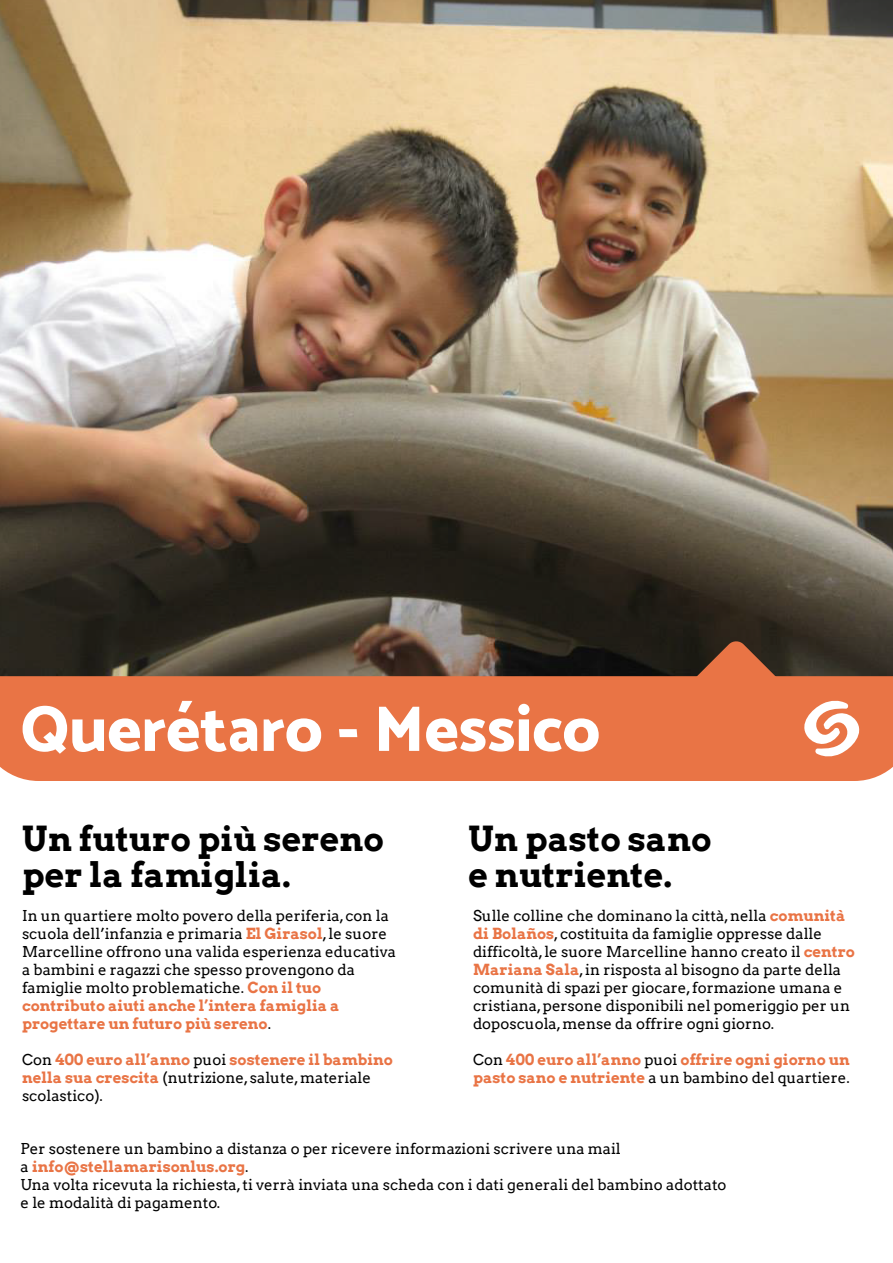
<style>
.page{position:relative;width:893px;height:1263px;background:#fff}
.page>*{position:absolute;margin:0;border:0;box-sizing:border-box;transform-origin:0 0}
.t1{font:64.95px "Mosk Extra Bold 800";color:#fff}
.t2{font:700 33.9px/35.8px "Arvo";color:#000}
.t3{font:15px/18px "Arvo";color:#000}
.t4{font:700 15px/18px "Arvo";color:#e97445}
.s1{font-weight:700;color:#e97445}
.s2{font-weight:400;color:#000}
</style>
<div class="page">
<img style="left:0;top:0;width:893px;height:676px">
<svg style="left:691px;top:640px;width:89px;height:36px"></svg>
<div style="left:0;top:676px;width:893px;height:105px;background:#e97445"></div>
<svg style="left:798px;top:700px;width:68px;height:57px"></svg>
<h1 class="t1" style="left:21px;top:688px;width:581px">Querétaro - Messico</h1>
<h2 class="t2" style="left:22px;top:820px;width:363px">Un futuro più sereno per la famiglia.</h2>
<h2 class="t2" style="left:468px;top:820px;width:245px">Un pasto sano e nutriente.</h2>
<p class="t3" style="left:22px;top:906px;width:375px">In un quartiere molto povero della periferia, con la scuola dell’infanzia e primaria <span class="s1">El Girasol</span>, le suore Marcelline offrono una valida esperienza educativa a bambini e ragazzi che spesso provengono da famiglie molto problematiche. <span class="s1">Con il tuo contributo aiuti anche l’intera famiglia a progettare un futuro più sereno</span>.</p>
<p class="t4" style="left:22px;top:1050px;width:372px"><span class="s2">Con</span> 400 euro all’anno <span class="s2">puoi</span> sostenere il bambino nella sua crescita <span class="s2">(nutrizione, salute, materiale scolastico).</span></p>
<p class="t3" style="left:473px;top:906px;width:384px">Sulle colline che dominano la città, nella <span class="s1">comunità di Bolaños</span>, costituita da famiglie oppresse dalle difficoltà, le suore Marcelline hanno creato il <span class="s1">centro Mariana Sala</span>, in risposta al bisogno da parte della comunità di spazi per giocare, formazione umana e cristiana, persone disponibili nel pomeriggio per un doposcuola, mense da offrire ogni giorno.</p>
<p class="t4" style="left:473px;top:1050px;width:378px"><span class="s2">Con</span> 400 euro all’anno <span class="s2">puoi</span> offrire ogni giorno un pasto sano e nutriente <span class="s2">a un bambino del quartiere.</span></p>
<p class="t3" style="left:21px;top:1139px;width:708px">Per sostenere un bambino a distanza o per ricevere informazioni scrivere una mail<br>a <span class="s1">info@stellamarisonlus.org</span>.<br>Una volta ricevuta la richiesta, ti verrà inviata una scheda con i dati generali del bambino adottato e le modalità di pagamento.</p>
</div>
